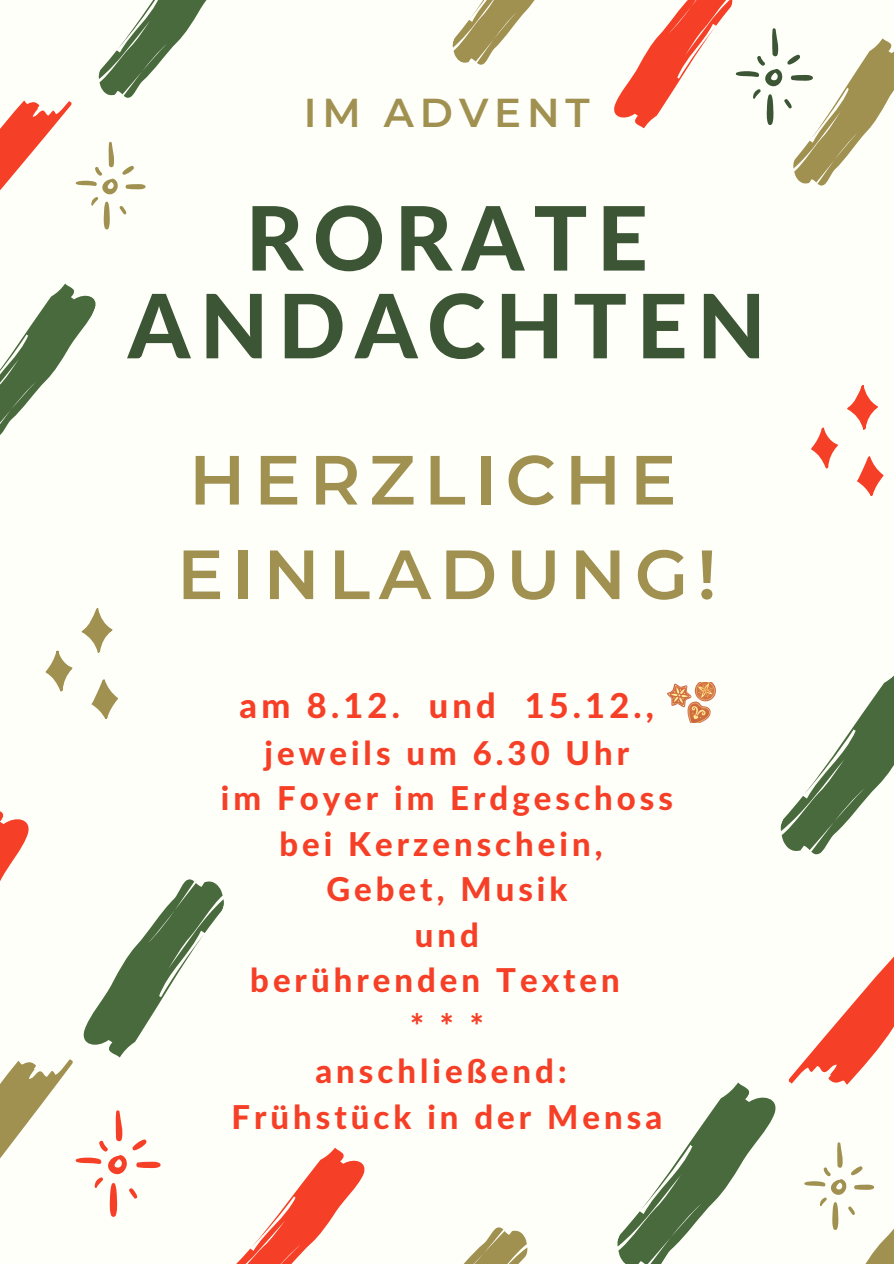
<style>
.page{position:relative;width:894px;height:1264px;background:#fff}
.page>*{position:absolute;margin:0;border:0;box-sizing:border-box;transform-origin:0 0}
.t1{font:800 88.8px "Lato Latin";letter-spacing:.105em;color:#3c5534}
.t2{font:600 69.45px "Montserrat";letter-spacing:.125em;color:#a09151}
.t3{font:600 40.2px "Montserrat";letter-spacing:.145em;color:#a09151}
.t4{font:800 34.35px "Lato Latin";letter-spacing:.12em;color:#f63f27}
.t5{font:800 32.85px "Lato Latin";letter-spacing:.12em;color:#f63f27}
</style>
<div class="page">
<div style="left:0;top:0;width:893px;height:1263px;background:#fffffa"></div>
<svg style="left:464px;top:1227px;width:64px;height:36px"></svg>
<svg style="left:857px;top:456px;width:25px;height:39px"></svg>
<svg style="left:811px;top:427px;width:27px;height:42px"></svg>
<svg style="left:847px;top:385px;width:31px;height:45px"></svg>
<svg style="left:91px;top:679px;width:27px;height:39px"></svg>
<svg style="left:46px;top:650px;width:27px;height:42px"></svg>
<svg style="left:81px;top:608px;width:32px;height:45px"></svg>
<svg style="left:452px;top:0;width:83px;height:65px"></svg>
<svg style="left:614px;top:0;width:279px;height:186px"></svg>
<svg style="left:0;top:811px;width:365px;height:452px"></svg>
<svg style="left:617px;top:676px;width:276px;height:587px"></svg>
<svg style="left:0;top:0;width:207px;height:435px"></svg>
<img style="left:666px;top:682px;width:49px;height:40px">
<p class="t3" style="left:304px;top:88px;width:287px">IM ADVENT</p>
<p class="t1" style="left:246px;top:199px;width:403px">RORATE</p>
<p class="t1" style="left:128px;top:287px;width:639px">ANDACHTEN</p>
<p class="t2" style="left:189px;top:437px;width:488px">HERZLICHE</p>
<p class="t2" style="left:177px;top:532px;width:541px">EINLADUNG!</p>
<p class="t4" style="left:239px;top:690px;width:416px">am 8.12. und 15.12.,</p>
<p class="t5" style="left:264px;top:738px;width:366px">jeweils um 6.30 Uhr</p>
<p class="t5" style="left:221px;top:783px;width:453px">im Foyer im Erdgeschoss</p>
<p class="t5" style="left:279px;top:829px;width:324px">bei Kerzenschein,</p>
<p class="t5" style="left:326px;top:874px;width:242px">Gebet, Musik</p>
<p class="t5" style="left:415px;top:920px;width:66px">und</p>
<p class="t5" style="left:250px;top:965px;width:371px">berührenden Texten</p>
<p class="t5" style="left:410px;top:1011px;width:75px">***</p>
<p class="t5" style="left:315px;top:1056px;width:252px">anschließend:</p>
<p class="t5" style="left:231px;top:1102px;width:432px">Frühstück in der Mensa</p>
</div>
